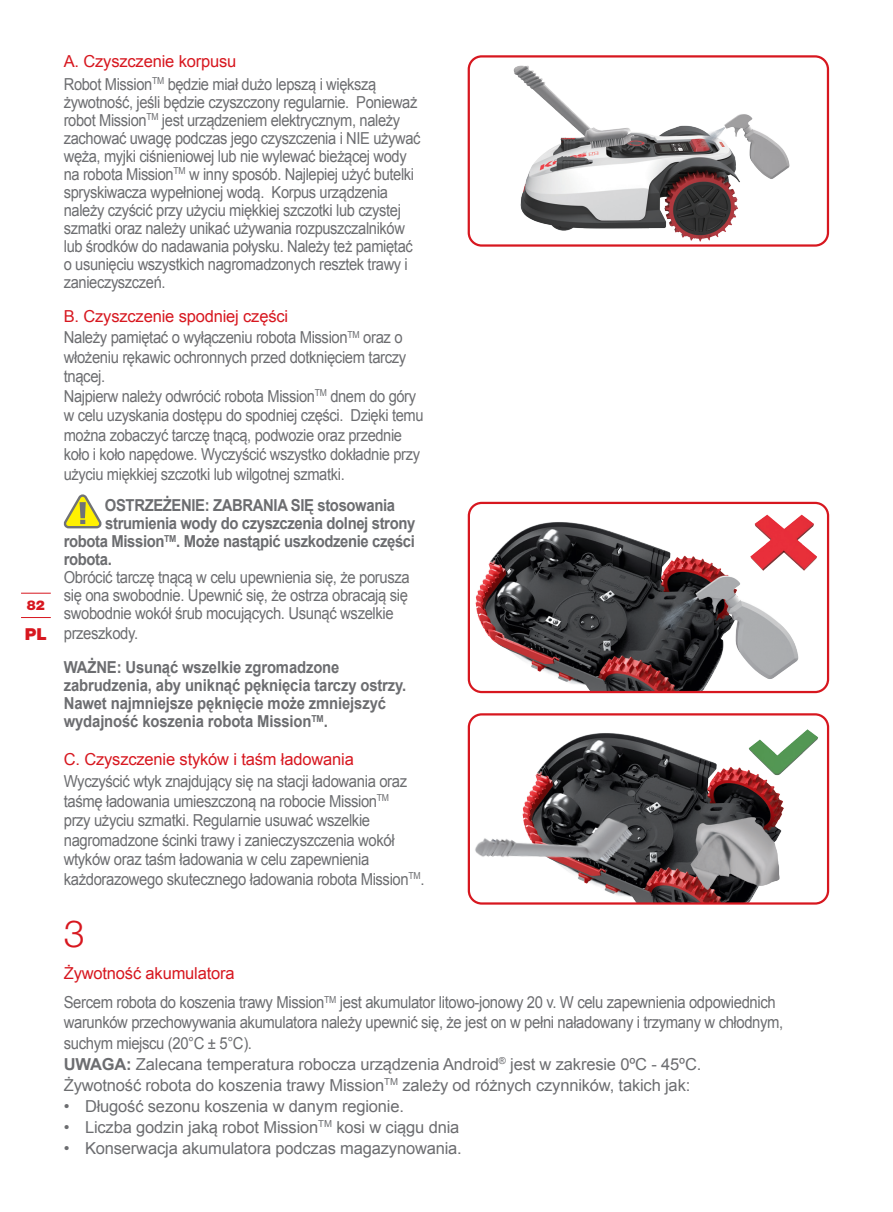
<style>
.page{position:relative;width:893px;height:1212px;background:#fff}
.page>*{position:absolute;margin:0;border:0;box-sizing:border-box;transform-origin:0 0}
.t1{font:300 37.5px "Helvetica Neue LT Std";color:#d7171f}
.t2{font:16.5px/18px "Arial";letter-spacing:-.025em;color:#6c6d70;scale:.89 1}
.t3{font:16.5px/19.5px "Arial";letter-spacing:-.025em;color:#6c6d70;scale:.9 1}
.t4{font:16.5px "Arial";letter-spacing:-.025em;color:#6c6d70}
.t5{font:700 16.5px/18px "Arial";letter-spacing:-.01em;color:#6c6d70;scale:.9 1}
.t6{font:16.5px "Arial";letter-spacing:-.01em;color:#d7171f}
.t7{font:900 16.5px "Helvetica Neue LT Std";color:#d7171f}
.t8{font:900 13.5px "Helvetica Neue LT Std";color:#d7171f}
.s1{font-weight:700}
</style>
<div class="page">
<hr style="left:21px;top:617px;width:30px;height:1px;background:#d7171f">
<hr style="left:21px;top:593px;width:30px;height:1px;background:#d7171f">
<img style="left:523px;top:733px;width:261px;height:168px">
<div style="left:468px;top:713px;width:361px;height:191px;border:2px solid #d7171f;border-radius:13px"></div>
<img style="left:513px;top:65px;width:277px;height:177px">
<div style="left:468px;top:55px;width:361px;height:192px;border:2px solid #d7171f;border-radius:13px"></div>
<img style="left:469px;top:522px;width:252px;height:170px">
<div style="left:468px;top:502px;width:361px;height:191px;border:2px solid #d7171f;border-radius:13px"></div>
<img style="left:648px;top:571px;width:151px;height:112px">
<img style="left:685px;top:815px;width:99px;height:82px">
<img style="left:468px;top:808px;width:170px;height:66px">
<svg style="left:63px;top:494px;width:39px;height:34px"></svg>
<img style="left:746px;top:505px;width:75px;height:75px">
<img style="left:746px;top:715px;width:75px;height:74px">
<p class="t8" style="left:27px;top:597px;width:20px">82</p>
<p class="t7" style="left:25px;top:624px;width:24px">PL</p>
<p class="t6" style="left:64px;top:51px;width:174px">A. Czyszczenie korpusu</p>
<p class="t2" style="left:64px;top:75px;width:402px">Robot Mission<sup>TM</sup> będzie miał dużo lepszą i większą żywotność, jeśli będzie czyszczony regularnie. Ponieważ robot Mission<sup>TM</sup> jest urządzeniem elektrycznym, należy zachować uwagę podczas jego czyszczenia i NIE używać węża, myjki ciśnieniowej lub nie wylewać bieżącej wody na robota Mission<sup>TM</sup> w inny sposób. Najlepiej użyć butelki spryskiwacza wypełnionej wodą. Korpus urządzenia należy czyścić przy użyciu miękkiej szczotki lub czystej szmatki oraz należy unikać używania rozpuszczalników lub środków do nadawania połysku. Należy też pamiętać o usunięciu wszystkich nagromadzonych resztek trawy i zanieczyszczeń.</p>
<p class="t6" style="left:64px;top:305px;width:226px">B. Czyszczenie spodniej części</p>
<p class="t3" style="left:64px;top:328px;width:382px">Należy pamiętać o wyłączeniu robota Mission<sup>TM</sup> oraz o włożeniu rękawic ochronnych przed dotknięciem tarczy tnącej.</p>
<p class="t2" style="left:64px;top:386px;width:406px;line-height:19.5px">Najpierw należy odwrócić robota Mission<sup>TM</sup> dnem do góry w celu uzyskania dostępu do spodniej części. Dzięki temu można zobaczyć tarczę tnącą, podwozie oraz przednie koło i koło napędowe. Wyczyścić wszystko dokładnie przy użyciu miękkiej szczotki lub wilgotnej szmatki.</p>
<p class="t5" style="left:105px;top:497px;width:324px">OSTRZEŻENIE: ZABRANIA SIĘ stosowania</p>
<p class="t5" style="left:105px;top:515px;width:346px">strumienia wody do czyszczenia dolnej strony</p>
<p class="t5" style="left:64px;top:533px;width:392px">robota Mission<sup>TM</sup>. Może nastąpić uszkodzenie części</p>
<p class="t5" style="left:64px;top:551px;width:55px">robota.</p>
<p class="t3" style="left:64px;top:568px;width:386px;line-height:18px;text-align:justify">Obrócić tarczę tnącą w celu upewnienia się, że porusza się ona swobodnie. Upewnić się, że ostrza obracają się swobodnie wokół śrub mocujących. Usunąć wszelkie</p>
<p class="t3" style="left:64px;top:623px;width:84px">przeszkody.</p>
<p class="t5" style="left:64px;top:659px;width:382px">WAŻNE: Usunąć wszelkie zgromadzone zabrudzenia, aby uniknąć pęknięcia tarczy ostrzy.<br>Nawet najmniejsze pęknięcie może zmniejszyć wydajność koszenia robota Mission<sup>TM</sup>.</p>
<p class="t6" style="left:64px;top:748px;width:292px">C. Czyszczenie styków i taśm ładowania</p>
<p class="t3" style="left:64px;top:772px;width:402px">Wyczyścić wtyk znajdujący się na stacji ładowania oraz taśmę ładowania umieszczoną na robocie Mission<sup>TM<br></sup>przy użyciu szmatki. Regularnie usuwać wszelkie nagromadzone ścinki trawy i zanieczyszczenia wokół wtyków oraz taśm ładowania w celu zapewnienia każdorazowego skutecznego ładowania robota Mission<sup>TM</sup>.</p>
<p class="t1" style="left:64px;top:910px;width:22px">3</p>
<p class="t6" style="left:64px;top:962px;width:172px">Żywotność akumulatora</p>
<p class="t3" style="left:64px;top:993px;width:801px">Sercem robota do koszenia trawy Mission<sup>TM</sup> jest akumulator litowo-jonowy 20 v. W celu zapewnienia odpowiednich warunków przechowywania akumulatora należy upewnić się, że jest on w pełni naładowany i trzymany w chłodnym,</p>
<p class="t3" style="left:64px;top:1033px;width:211px">suchym miejscu (20°C ± 5°C).</p>
<p class="t4" style="left:64px;top:1053px;width:639px"><span class="s1">UWAGA:</span> Zalecana temperatura robocza urządzenia Android<sup>®</sup> jest w zakresie 0ºC - 45ºC.</p>
<p class="t4" style="left:64px;top:1074px;width:628px">Żywotność robota do koszenia trawy Mission<sup>TM</sup> zależy od różnych czynników, takich jak:</p>
<p class="t4" style="left:64px;top:1095px;width:342px">• Długość sezonu koszenia w danym regionie.</p>
<p class="t4" style="left:64px;top:1116px;width:397px">• Liczba godzin jaką robot Mission<sup>TM</sup> kosi w ciągu dnia</p>
<p class="t4" style="left:64px;top:1137px;width:400px">• Konserwacja akumulatora podczas magazynowania.</p>
</div>
